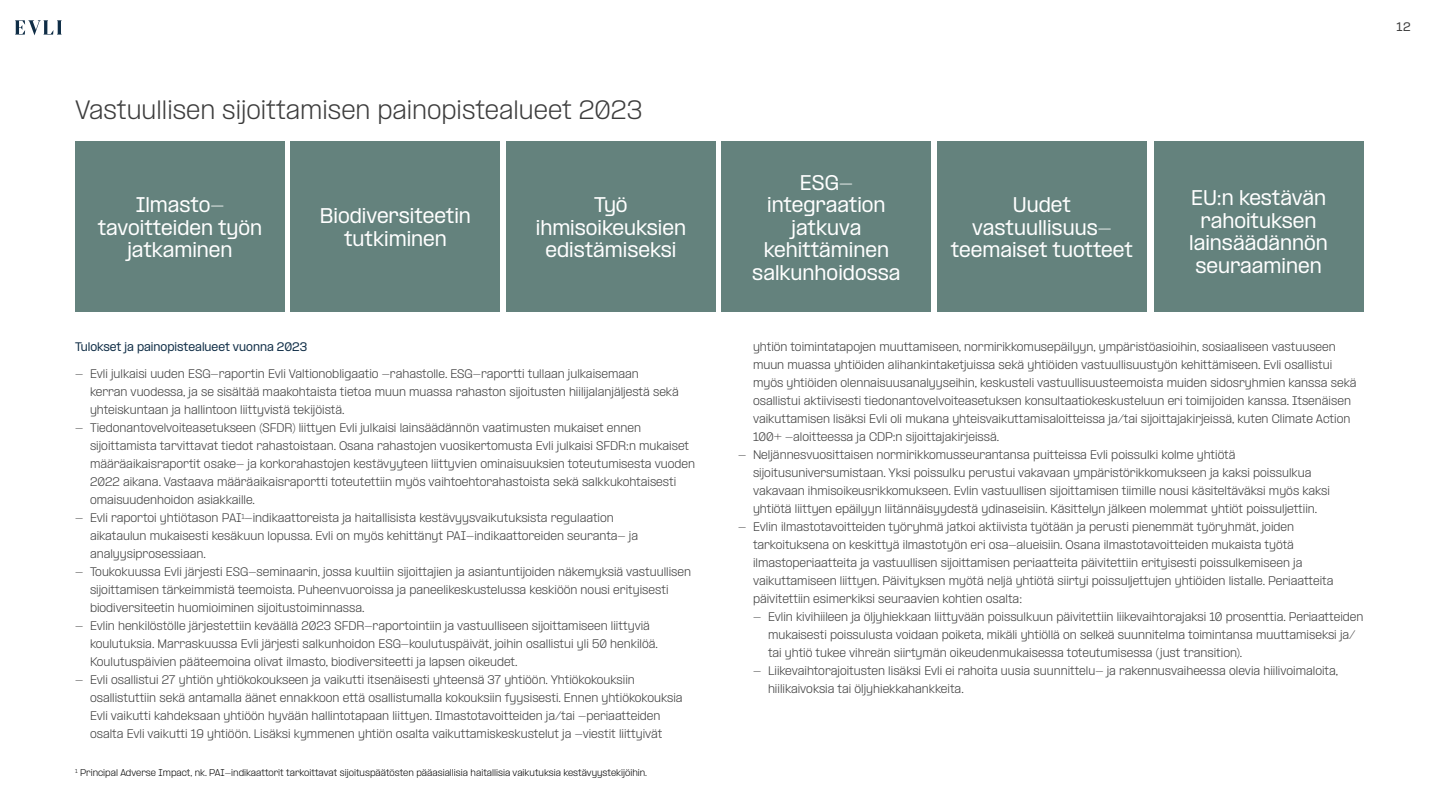
<style>
.page{position:relative;width:1440px;height:810px;background:#fff}
.page>*{position:absolute;margin:0;border:0;box-sizing:border-box;transform-origin:0 0}
.t1{font:300 22.5px "PP Formula";color:#3c3c3c}
.Otsikko{font:500 18px/22.5px "PP Formula";color:#fff;text-align:center}
.Body_bullet{font:300 10.5px/18px "PP Formula";color:#3c3c3c}
.H5_2023{font:500 10.5px "PP Formula";color:#0f2d46}
.t2{font:500 10.5px "PP Formula";color:#3c3c3c}
.Viite_2023__Kertomus{font:300 8.25px "PP Formula";color:#000}
</style>
<div class="page">
<svg style="left:15px;top:20px;width:47px;height:15px"></svg>
<div style="left:75px;top:141px;width:210px;height:171px;background:#64827d"></div>
<div style="left:290px;top:141px;width:210px;height:171px;background:#64827d"></div>
<div style="left:506px;top:141px;width:210px;height:171px;background:#64827d"></div>
<div style="left:721px;top:141px;width:210px;height:171px;background:#64827d"></div>
<div style="left:937px;top:141px;width:210px;height:171px;background:#64827d"></div>
<div style="left:1154px;top:141px;width:210px;height:171px;background:#64827d"></div>
<h1 class="t1" style="left:75px;top:95px;width:569px">Vastuullisen sijoittamisen painopistealueet 2023</h1>
<p class="Otsikko" style="left:98px;top:194px;width:166px">Ilmasto&shy;tavoitteiden työn</p>
<p class="Otsikko" style="left:127px;top:239px;width:107px">jatkaminen</p>
<p class="Otsikko" style="left:320px;top:205px;width:153px">Biodiversiteetin tutkiminen</p>
<p class="Otsikko" style="left:594px;top:194px;width:35px">Työ</p>
<p class="Otsikko" style="left:536px;top:216px;width:152px">ihmisoikeuksien edistämiseksi</p>
<p class="H5_2023" style="left:75px;top:340px;width:234px">Tulokset ja painopistealueet vuonna 2023</p>
<p class="Body_bullet" style="left:90px;top:365px;width:590px;text-indent:-15px">- Evli julkaisi uuden ESG-raportin Evli Valtionobligaatio -rahastolle. ESG-raportti tullaan julkaisemaan kerran vuodessa, ja se sisältää maakohtaista tietoa muun muassa rahaston sijoitusten hiilijalanjäljestä sekä yhteiskuntaan ja hallintoon liittyvistä tekijöistä.</p>
<p class="Body_bullet" style="left:90px;top:419px;width:607px;text-indent:-15px">- Tiedonantovelvoiteasetukseen (SFDR) liittyen Evli julkaisi lainsäädännön vaatimusten mukaiset ennen sijoittamista tarvittavat tiedot rahastoistaan. Osana rahastojen vuosikertomusta Evli julkaisi SFDR:n mukaiset määräaikaisraportit osake- ja korkorahastojen kestävyyteen liittyvien ominaisuuksien toteutumisesta vuoden 2022 aikana. Vastaava määräaikaisraportti toteutettiin myös vaihtoehtorahastoista sekä salkkukohtaisesti omaisuudenhoidon asiakkaille.</p>
<p class="Body_bullet" style="left:90px;top:509px;width:550px;text-indent:-15px">- Evli raportoi yhtiötason PAI<sup>1</sup>-indikaattoreista ja haitallisista kestävyysvaikutuksista regulaation aikataulun mukaisesti kesäkuun lopussa. Evli on myös kehittänyt PAI-indikaattoreiden seuranta- ja analyysiprosessiaan.</p>
<p class="Body_bullet" style="left:90px;top:563px;width:603px;text-indent:-15px">- Toukokuussa Evli järjesti ESG-seminaarin, jossa kuultiin sijoittajien ja asiantuntijoiden näkemyksiä vastuullisen sijoittamisen tärkeimmistä teemoista. Puheenvuoroissa ja paneelikeskustelussa keskiöön nousi erityisesti biodiversiteetin huomioiminen sijoitustoiminnassa.</p>
<p class="Body_bullet" style="left:90px;top:617px;width:570px;text-indent:-15px">- Evlin henkilöstölle järjestettiin keväällä 2023 SFDR-raportointiin ja vastuulliseen sijoittamiseen liittyviä koulutuksia. Marraskuussa Evli järjesti salkunhoidon ESG-koulutuspäivät, joihin osallistui yli 50 henkilöä.<br>Koulutuspäivien pääteemoina olivat ilmasto, biodiversiteetti ja lapsen oikeudet.</p>
<p class="Body_bullet" style="left:90px;top:671px;width:594px;text-indent:-15px">- Evli osallistui 27 yhtiön yhtiökokoukseen ja vaikutti itsenäisesti yhteensä 37 yhtiöön. Yhtiökokouksiin osallistuttiin sekä antamalla äänet ennakkoon että osallistumalla kokouksiin fyysisesti. Ennen yhtiökokouksia Evli vaikutti kahdeksaan yhtiöön hyvään hallintotapaan liittyen. Ilmastotavoitteiden ja/tai -periaatteiden osalta Evli vaikutti 19 yhtiöön. Lisäksi kymmenen yhtiön osalta vaikuttamiskeskustelut ja -viestit liittyivät</p>
<p class="Viite_2023__Kertomus" style="left:75px;top:767px;width:574px"><sup>1</sup> Principal Adverse Impact, nk. PAI-indikaattorit tarkoittavat sijoituspäätösten pääasiallisia haitallisia vaikutuksia kestävyystekijöihin.</p>
<p class="t2" style="left:1397px;top:20px;width:16px">12</p>
<p class="Otsikko" style="left:800px;top:171px;width:54px">ESG-</p>
<p class="Otsikko" style="left:767px;top:194px;width:120px">integraation</p>
<p class="Otsikko" style="left:791px;top:216px;width:71px">jatkuva</p>
<p class="Otsikko" style="left:752px;top:239px;width:150px">kehittäminen salkunhoidossa</p>
<p class="Otsikko" style="left:951px;top:194px;width:183px">Uudet vastuullisuus&shy;teemaiset tuotteet</p>
<p class="Otsikko" style="left:1189px;top:187px;width:140px">EU:n kestävän rahoituksen lainsäädännön seuraaminen</p>
<p class="Body_bullet" style="left:753px;top:338px;width:605px">yhtiön toimintatapojen muuttamiseen, normirikkomusepäilyyn, ympäristöasioihin, sosiaaliseen vastuuseen muun muassa yhtiöiden alihankintaketjuissa sekä yhtiöiden vastuullisuustyön kehittämiseen. Evli osallistui myös yhtiöiden olennaisuusanalyyseihin, keskusteli vastuullisuusteemoista muiden sidosryhmien kanssa sekä osallistui aktiivisesti tiedonantovelvoiteasetuksen konsultaatiokeskusteluun eri toimijoiden kanssa. Itsenäisen vaikuttamisen lisäksi Evli oli mukana yhteisvaikuttamisaloitteissa ja/tai sijoittajakirjeissä, kuten Climate Action 100+ -aloitteessa ja CDP:n sijoittajakirjeissä.</p>
<p class="Body_bullet" style="left:753px;top:446px;width:579px;text-indent:-15px">- Neljännesvuosittaisen normirikkomusseurantansa puitteissa Evli poissulki kolme yhtiötä sijoitusuniversumistaan. Yksi poissulku perustui vakavaan ympäristörikkomukseen ja kaksi poissulkua vakavaan ihmisoikeusrikkomukseen. Evlin vastuullisen sijoittamisen tiimille nousi käsiteltäväksi myös kaksi yhtiötä liittyen epäilyyn liitännäisyydestä ydinaseisiin. Käsittelyn jälkeen molemmat yhtiöt poissuljettiin.</p>
<p class="Body_bullet" style="left:753px;top:518px;width:582px;text-indent:-15px">- Evlin ilmastotavoitteiden työryhmä jatkoi aktiivista työtään ja perusti pienemmät työryhmät, joiden tarkoituksena on keskittyä ilmastotyön eri osa-alueisiin. Osana ilmastotavoitteiden mukaista työtä ilmastoperiaatteita ja vastuullisen sijoittamisen periaatteita päivitettiin erityisesti poissulkemiseen ja vaikuttamiseen liittyen. Päivityksen myötä neljä yhtiötä siirtyi poissuljettujen yhtiöiden listalle. Periaatteita päivitettiin esimerkiksi seuraavien kohtien osalta:</p>
<p class="Body_bullet" style="left:768px;top:608px;width:597px;text-indent:-15px">- Evlin kivihiileen ja öljyhiekkaan liittyvään poissulkuun päivitettiin liikevaihtorajaksi 10 prosenttia. Periaatteiden mukaisesti poissulusta voidaan poiketa, mikäli yhtiöllä on selkeä suunnitelma toimintansa muuttamiseksi ja/ tai yhtiö tukee vihreän siirtymän oikeudenmukaisessa toteutumisessa (just transition).</p>
<p class="Body_bullet" style="left:768px;top:662px;width:572px;text-indent:-15px">- Liikevaihtorajoitusten lisäksi Evli ei rahoita uusia suunnittelu- ja rakennusvaiheessa olevia hiilivoimaloita, hiilikaivoksia tai öljyhiekkahankkeita.</p>
</div>
